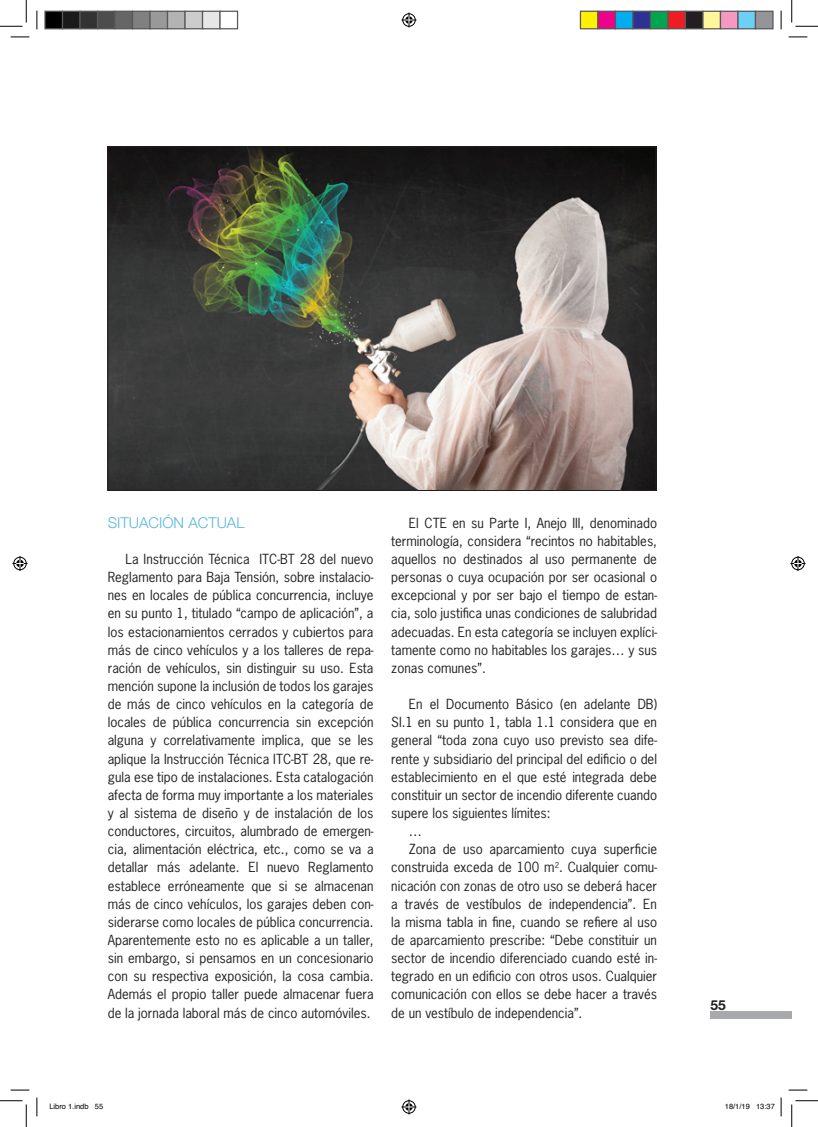
<style>
.page{position:relative;width:818px;height:1127px;background:#fff}
.page>*{position:absolute;margin:0;border:0;box-sizing:border-box;transform-origin:0 0}
.t1{font:300 15px "Helvetica Neue LT Std";color:#57b7df}
.t2{font:700 13.75px "Helvetica Neue LT Std";color:#231f20}
.t3{font:13.12px/18.1px "News Gothic Std";color:#231f20;text-align:justify}
.t4{font:7.5px "Helvetica";color:#000}
</style>
<div class="page">
<div style="left:710px;top:1011px;width:82px;height:7px;background:#a8a9ad"></div>
<img style="left:110px;top:149px;width:544px;height:339px">
<svg style="left:11px;top:36px;width:18px;height:2px"></svg>
<svg style="left:788px;top:36px;width:19px;height:2px"></svg>
<svg style="left:11px;top:1089px;width:18px;height:1px"></svg>
<svg style="left:788px;top:1089px;width:19px;height:1px"></svg>
<svg style="left:36px;top:11px;width:2px;height:18px"></svg>
<svg style="left:36px;top:1097px;width:2px;height:18px"></svg>
<svg style="left:780px;top:11px;width:2px;height:18px"></svg>
<svg style="left:0;top:0;width:27px;height:27px"></svg>
<svg style="left:0;top:1100px;width:27px;height:26px"></svg>
<svg style="left:791px;top:0;width:27px;height:27px"></svg>
<svg style="left:791px;top:1100px;width:27px;height:26px"></svg>
<svg style="left:401px;top:13px;width:15px;height:15px"></svg>
<svg style="left:401px;top:1099px;width:15px;height:15px"></svg>
<svg style="left:13px;top:556px;width:15px;height:15px"></svg>
<svg style="left:790px;top:556px;width:15px;height:15px"></svg>
<div style="left:45px;top:11px;width:18px;height:18px;background:#000"></div>
<div style="left:44px;top:11px;width:19px;height:18px;border:1px solid #595959"></div>
<div style="left:63px;top:11px;width:17px;height:18px;background:#1a1a1a"></div>
<div style="left:62px;top:11px;width:19px;height:18px;border:1px solid #595959"></div>
<div style="left:80px;top:11px;width:18px;height:18px;background:#333"></div>
<div style="left:79px;top:11px;width:19px;height:18px;border:1px solid #595959"></div>
<div style="left:98px;top:11px;width:17px;height:18px;background:#4d4d4d"></div>
<div style="left:97px;top:11px;width:19px;height:18px;border:1px solid #595959"></div>
<div style="left:115px;top:11px;width:18px;height:18px;background:#666"></div>
<div style="left:114px;top:11px;width:19px;height:18px;border:1px solid #595959"></div>
<div style="left:133px;top:11px;width:17px;height:18px;background:#808080"></div>
<div style="left:132px;top:11px;width:19px;height:18px;border:1px solid #595959"></div>
<div style="left:150px;top:11px;width:18px;height:18px;background:#999"></div>
<div style="left:149px;top:11px;width:19px;height:18px;border:1px solid #595959"></div>
<div style="left:168px;top:11px;width:17px;height:18px;background:#b3b3b3"></div>
<div style="left:167px;top:11px;width:19px;height:18px;border:1px solid #595959"></div>
<div style="left:185px;top:11px;width:18px;height:18px;background:#ccc"></div>
<div style="left:184px;top:11px;width:19px;height:18px;border:1px solid #595959"></div>
<div style="left:203px;top:11px;width:17px;height:18px;background:#e6e6e6"></div>
<div style="left:202px;top:11px;width:19px;height:18px;border:1px solid #595959"></div>
<div style="left:219px;top:11px;width:19px;height:18px;border:1px solid #595959"></div>
<div style="left:580px;top:11px;width:18px;height:18px;background:#fff101"></div>
<div style="left:580px;top:11px;width:18px;height:18px;border:1px solid #595959"></div>
<div style="left:598px;top:11px;width:17px;height:18px;background:#ed028c"></div>
<div style="left:597px;top:11px;width:19px;height:18px;border:1px solid #595959"></div>
<div style="left:615px;top:11px;width:18px;height:18px;background:#00aeef"></div>
<div style="left:615px;top:11px;width:18px;height:18px;border:1px solid #595959"></div>
<div style="left:633px;top:11px;width:17px;height:18px;background:#2e3092"></div>
<div style="left:632px;top:11px;width:19px;height:18px;border:1px solid #595959"></div>
<div style="left:650px;top:11px;width:18px;height:18px;background:#00a54f"></div>
<div style="left:650px;top:11px;width:18px;height:18px;border:1px solid #595959"></div>
<div style="left:668px;top:11px;width:17px;height:18px;background:#ee1d23"></div>
<div style="left:667px;top:11px;width:19px;height:18px;border:1px solid #595959"></div>
<div style="left:685px;top:11px;width:18px;height:18px;background:#231f20"></div>
<div style="left:685px;top:11px;width:18px;height:18px;border:1px solid #595959"></div>
<div style="left:703px;top:11px;width:17px;height:18px;background:#fff79a"></div>
<div style="left:702px;top:11px;width:19px;height:18px;border:1px solid #595959"></div>
<div style="left:720px;top:11px;width:18px;height:18px;background:#f499c2"></div>
<div style="left:720px;top:11px;width:18px;height:18px;border:1px solid #595959"></div>
<div style="left:738px;top:11px;width:17px;height:18px;background:#6bcff6"></div>
<div style="left:737px;top:11px;width:19px;height:18px;border:1px solid #595959"></div>
<div style="left:755px;top:11px;width:18px;height:18px;background:#939598"></div>
<div style="left:755px;top:11px;width:18px;height:18px;border:1px solid #595959"></div>
<svg style="left:780px;top:1097px;width:2px;height:18px"></svg>
<p class="t1" style="left:108px;top:513px;width:138px">SITUACIÓN ACTUAL</p>
<p class="t3" style="left:108px;top:549px;width:267px;text-indent:18px">La Instrucción Técnica ITC-BT 28 del nuevo Reglamento para Baja Tensión, sobre instalacio&shy;nes en locales de pública concurrencia, incluye en su punto 1, titulado “campo de aplicación”, a los estacionamientos cerrados y cubiertos para más de cinco vehículos y a los talleres de repa&shy;ración de vehículos, sin distinguir su uso. Esta mención supone la inclusión de todos los garajes de más de cinco vehículos en la categoría de locales de pública concurrencia sin excepción alguna y correlativamente implica, que se les aplique la Instrucción Técnica ITC-BT 28, que re&shy;gula ese tipo de instalaciones. Esta catalogación afecta de forma muy importante a los materiales y al sistema de diseño y de instalación de los conductores, circuitos, alumbrado de emergen&shy;cia, alimentación eléctrica, etc., como se va a detallar más adelante. El nuevo Reglamento establece erróneamente que si se almacenan más de cinco vehículos, los garajes deben con&shy;siderarse como locales de pública concurrencia.<br>Aparentemente esto no es aplicable a un taller, sin embargo, si pensamos en un concesionario con su respectiva exposición, la cosa cambia.<br>Además el propio taller puede almacenar fuera de la jornada laboral más de cinco automóviles.</p>
<p class="t3" style="left:391px;top:513px;width:267px;text-indent:18px">El CTE en su Parte I, Anejo III, denominado terminología, considera “recintos no habitables, aquellos no destinados al uso permanente de personas o cuya ocupación por ser ocasional o excepcional y por ser bajo el tiempo de estan&shy;cia, solo justifica unas condiciones de salubridad adecuadas. En esta categoría se incluyen explíci&shy;tamente como no habitables los garajes… y sus zonas comunes”.</p>
<p class="t3" style="left:409px;top:695px;width:250px">En el Documento Básico (en adelante DB)</p>
<p class="t3" style="left:391px;top:713px;width:267px">SI.1 en su punto 1, tabla 1.1 considera que en</p>
<p class="t3" style="left:391px;top:731px;width:267px">general “toda zona cuyo uso previsto sea dife-</p>
<p class="t3" style="left:391px;top:749px;width:267px">rente y subsidiario del principal del edificio o del</p>
<p class="t3" style="left:391px;top:767px;width:267px">establecimiento en el que esté integrada debe</p>
<p class="t3" style="left:391px;top:785px;width:267px">constituir un sector de incendio diferente cuando</p>
<p class="t3" style="left:391px;top:803px;width:161px">supere los siguientes límites:</p>
<p class="t3" style="left:409px;top:821px;width:15px">…</p>
<p class="t3" style="left:409px;top:840px;width:250px">Zona de uso aparcamiento cuya superficie</p>
<p class="t3" style="left:391px;top:858px;width:267px">construida exceda de 100 m<sup>2</sup>. Cualquier comu-</p>
<p class="t3" style="left:391px;top:876px;width:267px">nicación con zonas de otro uso se deberá hacer</p>
<p class="t3" style="left:391px;top:894px;width:267px">a través de vestíbulos de independencia”. En</p>
<p class="t3" style="left:391px;top:912px;width:267px">la misma tabla in fine, cuando se refiere al uso</p>
<p class="t3" style="left:391px;top:930px;width:267px">de aparcamiento prescribe: “Debe constituir un</p>
<p class="t3" style="left:391px;top:948px;width:267px">sector de incendio diferenciado cuando esté in-</p>
<p class="t3" style="left:391px;top:966px;width:267px">tegrado en un edificio con otros usos. Cualquier</p>
<p class="t3" style="left:391px;top:984px;width:267px">comunicación con ellos se debe hacer a través</p>
<p class="t3" style="left:391px;top:1003px;width:193px">de un vestíbulo de independencia”.</p>
<p class="t2" style="left:710px;top:996px;width:17px">55</p>
<p class="t4" style="left:49px;top:1100px;width:55px">Libro 1.indb 55</p>
<p class="t4" style="left:725px;top:1100px;width:52px">18/1/19 13:37</p>
</div>
